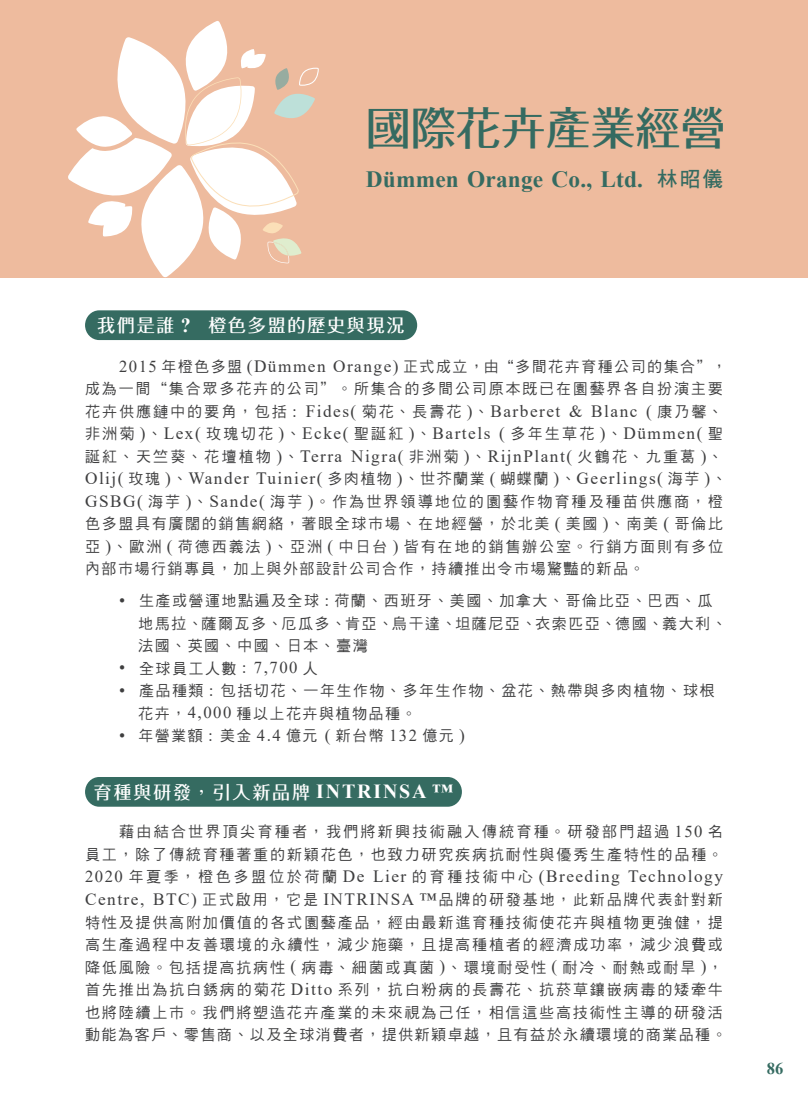
<style>
.page{position:relative;width:808px;height:1106px;background:#fff}
.page>*{position:absolute;margin:0;border:0;box-sizing:border-box;transform-origin:0 0}
.t1{font:500 45px "Folk Pro";color:#356b61}
.t2{font:700 23.25px "Times New Roman";letter-spacing:.01em;color:#356b61}
.t3{font:21px "DF Hei W7 WIN BF";color:#356b61}
.t4{font:500 18px "Folk Pro";letter-spacing:.1em;color:#fff}
.內文{font:17.25px "Times New Roman";letter-spacing:.085em;color:#3e3e3f}
.t5{font:700 16.5px "Times New Roman";color:#356b61}
.內文-2{font:15px/22.5px "DF Hei W5 WIN BF";letter-spacing:.125em;color:#3e3e3f}
.內文-3{font:15px "DF Hei W5 WIN BF";letter-spacing:.1em;color:#3e3e3f}
.內文-4{font:15px "DF Hei W5 WIN BF";letter-spacing:.15em;color:#3e3e3f}
.s1{font-family:"Times New Roman";font-weight:700;font-size:19.95px}
.s2{font-family:"Times New Roman";font-size:16.65px}
.s3{font-family:"Times New Roman";font-size:17.25px}
.s4{font-family:"DF Hei W5 WIN BF";font-size:15px}
.s5{font-family:"Adobe Ming Std";font-weight:300}
.s6{font-size:16.65px}
</style>
<div class="page">
<div style="left:0;top:0;width:808px;height:277px;background:#eebb9e"></div>
<svg style="left:68px;top:21px;width:251px;height:256px"></svg>
<div style="left:85px;top:310px;width:332px;height:30px;background:#356b61;border-radius:14px"></div>
<div style="left:85px;top:777px;width:377px;height:29px;background:#356b61;border-radius:14px"></div>
<p class="t1" style="left:366px;top:90px;width:361px">國際花卉產業經營</p>
<p class="t2" style="left:366px;top:162px;width:279px">Dümmen Orange Co., Ltd.</p>
<p class="t3" style="left:657px;top:168px;width:68px">林昭儀</p>
<p class="t4" style="left:97px;top:310px;width:309px">我們是誰 <span class="s1">?</span> 橙色多盟的歷史與現況</p>
<p class="內文-2" style="left:85px;top:355px;width:643px;text-indent:34px"><span class="s2">2015</span> 年橙色多盟 <span class="s3">(Dümmen Orange)</span> 正式成立，由“多間花卉育種公司的集合＂，成為一間“集合眾多花卉的公司＂。所集合的多間公司原本既已在園藝界各自扮演主要花卉供應鏈中的要角，包括 <span class="s3">: Fides(</span> 菊花、長壽花 <span class="s3">)</span>、<span class="s3">Barberet &amp; Blanc (</span> 康乃馨、</p>
<p class="內文" style="left:85px;top:421px;width:639px"><span class="s4">非洲菊</span> )<span class="s4">、</span>Lex( <span class="s4">玫瑰切花</span> )<span class="s4">、</span>Ecke( <span class="s4">聖誕紅</span> )<span class="s4">、</span>Bartels ( <span class="s4">多年生草花</span> )<span class="s4">、</span>Dümmen( <span class="s4">聖</span></p>
<p class="內文-4" style="left:85px;top:449px;width:639px">誕紅、天竺葵、花壇植物 <span class="s3">)</span>、<span class="s3">Terra Nigra(</span> 非洲菊 <span class="s3">)</span>、<span class="s3">RijnPlant(</span> 火鶴花、九重葛 <span class="s3">)</span>、</p>
<p class="內文" style="left:85px;top:466px;width:643px">Olij( <span class="s4">玫瑰</span> )<span class="s4">、</span>Wander Tuinier( <span class="s4">多肉植物</span> )<span class="s4">、世芥蘭業</span> ( <span class="s4">蝴蝶蘭</span> )<span class="s4">、</span>Geerlings( <span class="s4">海芋</span> )<span class="s4">、</span></p>
<p class="內文-2" style="left:85px;top:490px;width:639px;text-align:justify"><span class="s3">GSBG(</span> 海芋 <span class="s3">)</span>、<span class="s3">Sande(</span> 海芋 <span class="s3">)</span>。作為世界領導地位的園藝作物育種及種苗供應商，橙色多盟具有廣闊的銷售網絡，著眼全球市場、在地經營，於北美 <span class="s3">(</span> 美國 <span class="s3">)</span>、南美 <span class="s3">(</span> 哥倫比亞 <span class="s3">)</span>、歐洲 <span class="s3">(</span> 荷德西義法 <span class="s3">)</span>、亞洲 <span class="s3">(</span> 中日台 <span class="s3">)</span> 皆有在地的銷售辦公室。行銷方面則有多位內部市場行銷專員，加上與外部設計公司合作，持續推出令市場驚豔的新品。</p>
<p class="內文-3" style="left:119px;top:593px;width:595px"><span class="s3">•</span> 生產或營運地點遍及全球 <span class="s3">:</span> 荷蘭、西班牙、美國、加拿大、哥倫比亞、巴西、瓜</p>
<p class="內文-3" style="left:138px;top:615px;width:590px">地馬拉、薩爾瓦多、厄瓜多、肯亞、烏干達、坦薩尼亞、衣索匹亞、德國、義大利、</p>
<p class="內文-2" style="left:138px;top:634px;width:231px">法國、英國、中國、日本、臺灣</p>
<p class="內文-2" style="left:119px;top:657px;width:200px"><span class="s3">•</span> 全球員工人數 <span class="s3">:</span> <span class="s2">7</span><span class="s3">,</span><span class="s2">700</span> 人</p>
<p class="內文-3" style="left:119px;top:683px;width:597px"><span class="s3">•</span> 產品種類 <span class="s3">:</span> 包括切花、一年生作物、多年生作物、盆花、熱帶與多肉植物、球根</p>
<p class="內文-3" style="left:138px;top:705px;width:280px">花卉，<span class="s2">4</span><span class="s3">,</span><span class="s2">000</span> 種以上花卉與植物品種。</p>
<p class="內文-3" style="left:119px;top:728px;width:347px"><span class="s3">•</span> 年營業額 <span class="s3">:</span> 美金 <span class="s2">4</span><span class="s3">.</span><span class="s2">4</span> 億元 <span class="s3">(</span> 新台幣 <span class="s2">132</span> 億元 <span class="s3">)</span></p>
<p class="t4" style="left:94px;top:776px;width:360px">育種與研發<span class="s5">，</span>引入新品牌 <span class="s1">INTRINSA ™</span></p>
<p class="內文-2" style="left:85px;top:820px;width:639px;text-align:right">藉由結合世界頂尖育種者，我們將新興技術融入傳統育種。研發部門超過 <span class="s2">150</span> 名<br>員工，除了傳統育種著重的新穎花色，也致力研究疾病抗耐性與優秀生產特性的品種。</p>
<p class="內文" style="left:85px;top:864px;width:639px"><span class="s6">2020</span> <span class="s4">年夏季，橙色多盟位於荷蘭</span> De Lier <span class="s4">的育種技術中心</span> (Breeding Technology</p>
<p class="內文-2" style="left:85px;top:888px;width:643px"><span class="s3">Centre, BTC)</span> 正式啟用，它是 <span class="s3">INTRINSA ™</span>品牌的研發基地，此新品牌代表針對新特性及提供高附加價值的各式園藝產品，經由最新進育種技術使花卉與植物更強健，提高生產過程中友善環境的永續性，減少施藥，且提高種植者的經濟成功率，減少浪費或降低風險。包括提高抗病性 <span class="s3">(</span> 病毒、細菌或真菌 <span class="s3">)</span>、環境耐受性 <span class="s3">(</span> 耐冷、耐熱或耐旱 <span class="s3">)</span>，首先推出為抗白銹病的菊花 <span class="s3">Ditto</span> 系列，抗白粉病的長壽花、抗菸草鑲嵌病毒的矮牽牛也將陸續上市。我們將塑造花卉產業的未來視為己任，相信這些高技術性主導的研發活動能為客戶、零售商、以及全球消費者，提供新穎卓越，且有益於永續環境的商業品種。</p>
<p class="t5" style="left:767px;top:1056px;width:18px">86</p>
</div>
